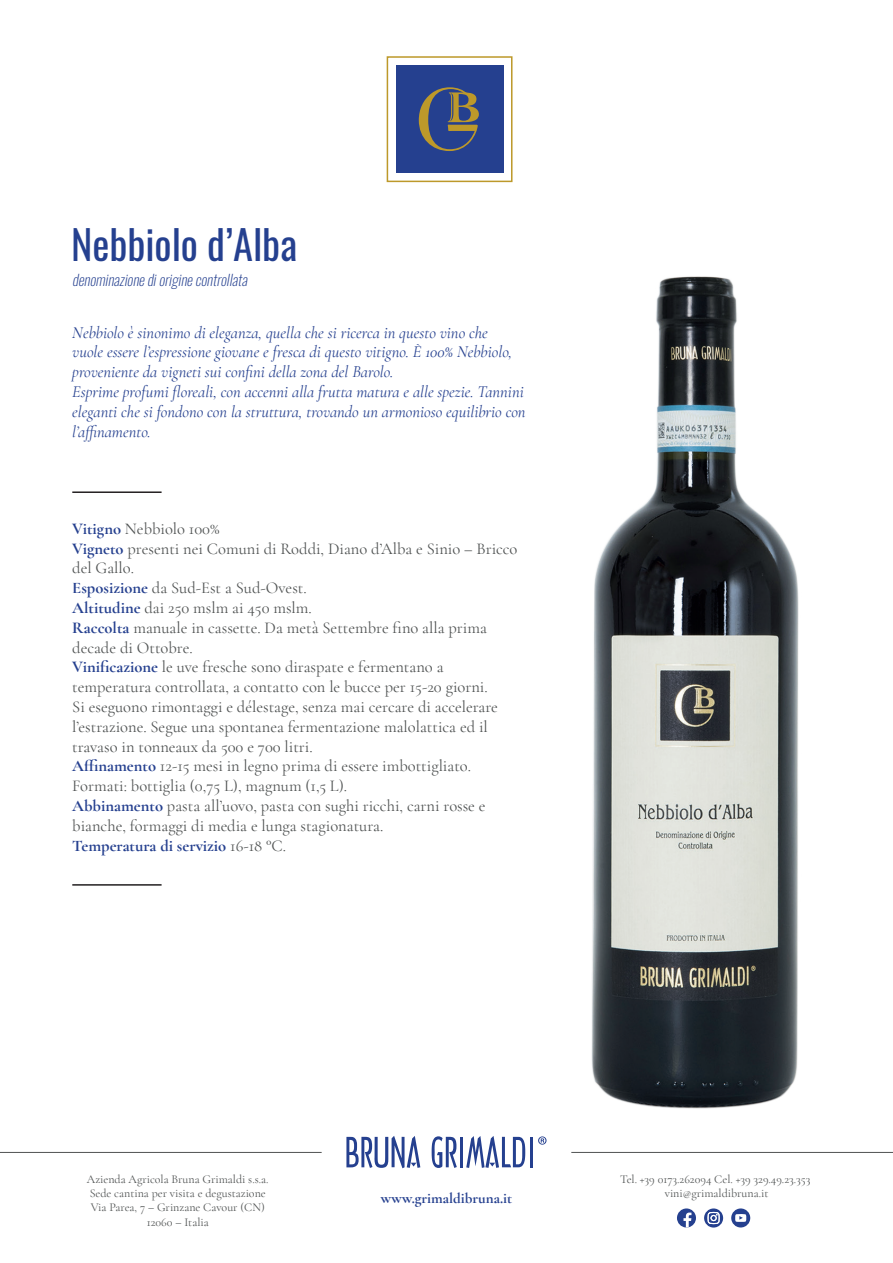
<style>
.page{position:relative;width:893px;height:1263px;background:#fff}
.page>*{position:absolute;margin:0;border:0;box-sizing:border-box;transform-origin:0 0}
.t1{font:italic 40.5px "Oswald";color:#25408f}
.t2{font:16.5px/19.8px "Cormorant Garamond";color:#4f5252}
.t3{font:italic 16.5px/19.8px "Cormorant Garamond";color:#25408f}
.t4{font:italic 200 15px "Oswald";color:#25408f}
.t5{font:700 15px "Cormorant Garamond";color:#25408f}
.t6{font:12px/14.4px "Cormorant Garamond";color:#4f5252;text-align:center}
.s1{font-weight:700;color:#25408f}
</style>
<div class="page">
<hr style="left:0;top:1152px;width:893px;height:1px;background:#4f5252">
<div style="left:322px;top:1129px;width:249px;height:47px;background:#fff"></div>
<svg style="left:677px;top:1208px;width:19px;height:19px"></svg>
<div style="left:731px;top:1208px;width:19px;height:19px;background:#25408f;border-radius:50%"></div>
<svg style="left:735px;top:1214px;width:11px;height:8px"></svg>
<svg style="left:704px;top:1208px;width:19px;height:19px"></svg>
<svg style="left:707px;top:1212px;width:13px;height:12px"></svg>
<div style="left:396px;top:66px;width:107px;height:107px;background:#25408f"></div>
<svg style="left:419px;top:87px;width:60px;height:64px"></svg>
<div style="left:387px;top:56px;width:125px;height:126px;border:2px solid #bd992a"></div>
<hr style="left:72px;top:491px;width:90px;height:2px;background:#231f20">
<hr style="left:72px;top:884px;width:90px;height:2px;background:#231f20">
<svg style="left:346px;top:1136px;width:74px;height:32px"></svg>
<svg style="left:432px;top:1136px;width:25px;height:32px"></svg>
<hr style="left:460px;top:1137px;width:3px;height:30px;background:#25408f">
<svg style="left:466px;top:1136px;width:59px;height:32px"></svg>
<hr style="left:530px;top:1137px;width:2px;height:30px;background:#25408f">
<svg style="left:538px;top:1136px;width:8px;height:9px"></svg>
<img style="left:419px;top:276px;width:380px;height:860px">
<h1 class="t1" style="left:72px;top:216px;width:233px">Nebbiolo d’Alba</h1>
<p class="t4" style="left:72px;top:270px;width:180px">denominazionedioriginecontrollata</p>
<p class="t3" style="left:72px;top:323px;width:455px">Nebbiolo è sinonimo di eleganza, quella che si ricerca in questo vino che<br>vuole essere l’espressione giovane e fresca di questo vitigno. È 100% Nebbiolo, proveniente da vigneti sui confini della zona del Barolo.<br>Esprime profumi floreali, con accenni alla frutta matura e alle spezie. Tannini eleganti che si fondono con la struttura, trovando un armonioso equilibrio con l’affinamento.</p>
<p class="t2" style="left:72px;top:519px;width:447px"><span class="s1">Vitigno</span> Nebbiolo 100%<br><span class="s1">Vigneto</span> presenti nei Comuni di Roddi, Diano d’Alba e Sinio – Bricco del Gallo.<br><span class="s1">Esposizione</span> da Sud-Est a Sud-Ovest.<br><span class="s1">Altitudine</span> dai 250 mslm ai 450 mslm.<br><span class="s1">Raccolta</span> manuale in cassette. Da metà Settembre fino alla prima decade di Ottobre.<br><span class="s1">Vinificazione</span> le uve fresche sono diraspate e fermentano a temperatura controllata, a contatto con le bucce per 15-20 giorni.<br>Si eseguono rimontaggi e délestage, senza mai cercare di accelerare l’estrazione. Segue una spontanea fermentazione malolattica ed il travaso in tonneaux da 500 e 700 litri.<br><span class="s1">Affinamento</span> 12-15 mesi in legno prima di essere imbottigliato.<br>Formati: bottiglia (0,75 L), magnum (1,5 L).<br><span class="s1">Abbinamento</span> pasta all’uovo, pasta con sughi ricchi, carni rosse e bianche, formaggi di media e lunga stagionatura.<br><span class="s1">Temperatura di servizio</span> 16-18 °C.</p>
<p class="t6" style="left:87px;top:1171px;width:183px">Azienda Agricola Bruna Grimaldi s.s.a.<br>Sede cantina per visita e degustazione<br>Via Parea, 7 – Grinzane Cavour (CN)<br>12060 – Italia</p>
<p class="t5" style="left:381px;top:1189px;width:133px">www.grimaldibruna.it</p>
<p class="t6" style="left:620px;top:1171px;width:192px">Tel. +39 0173.262094 Cel. +39 329.49.23.353 vini@grimaldibruna.it</p>
</div>
